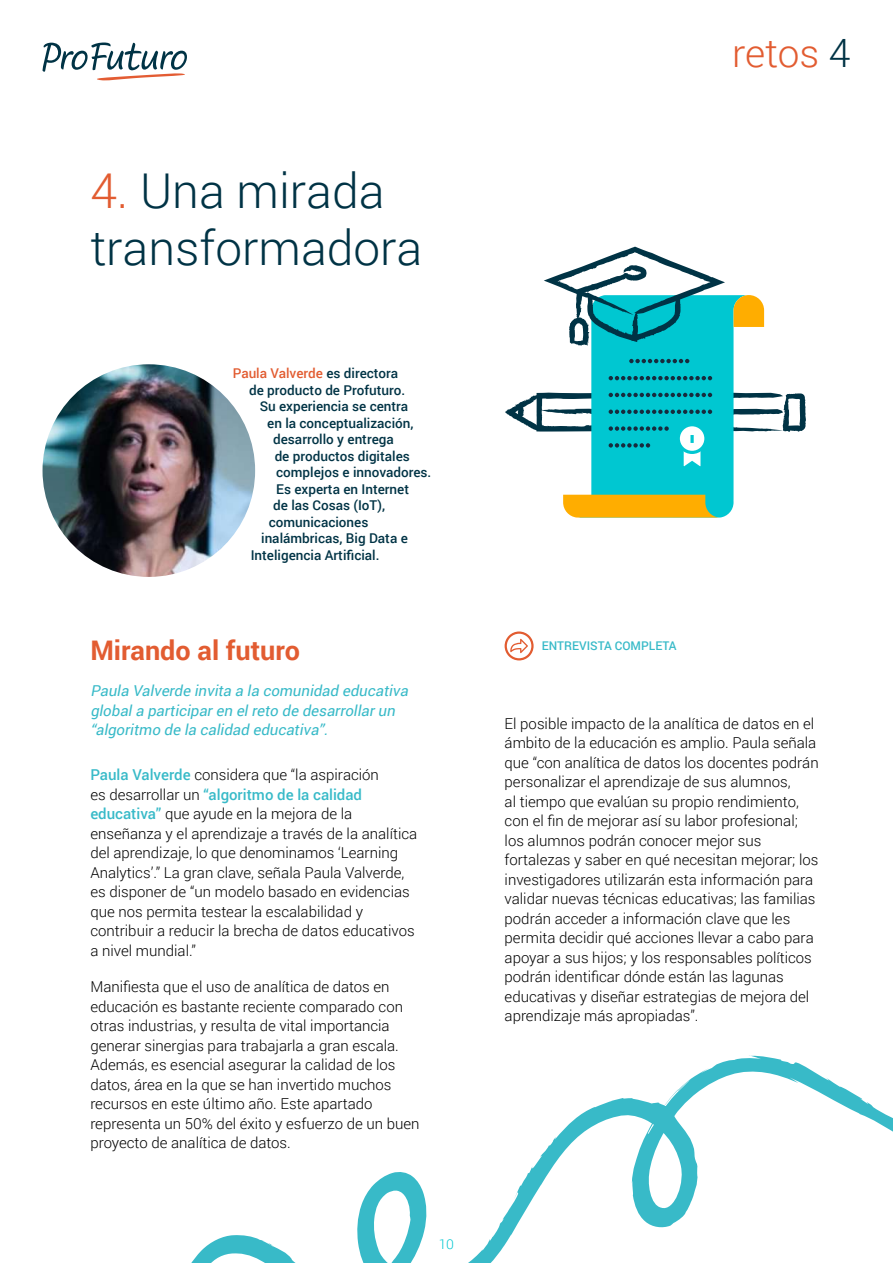
<style>
.page{position:relative;width:893px;height:1263px;background:#fff}
.page>*{position:absolute;margin:0;border:0;box-sizing:border-box;transform-origin:0 0}
.t1{font:300 48px/57.6px "Roboto";color:#003345}
.t2{font:300 39px "Roboto";letter-spacing:-.005em;color:#e25c31}
.t3{font:700 27px "Roboto";color:#e25c31}
.t4{font:300 15px/19.5px "Roboto";color:#000}
.t5{font:italic 15px/19.5px "Roboto";color:#38bac8}
.t6{font:500 13.5px "Roboto";color:#003345}
.t7{font:500 13.5px "Roboto";color:#e25c31}
.t8{font:300 13.5px "Roboto";color:#00c7d1}
.t9{font:500 12px "Roboto";color:#38bac8}
.s1{color:#e25c31}
.s2{color:#003345}
.s3{font-weight:500;color:#38bac8}
</style>
<div class="page">
<svg style="left:43px;top:43px;width:144px;height:38px"></svg>
<img style="left:43px;top:364px;width:212px;height:213px;border-radius:106px">
<svg style="left:505px;top:631px;width:29px;height:29px"></svg>
<svg style="left:191px;top:1055px;width:702px;height:208px"></svg>
<svg style="left:505px;top:247px;width:301px;height:270px"></svg>
<h1 class="t1" style="left:90px;top:160px;width:334px"><span class="s1">4.</span> Una mirada transformadora</h1>
<p class="t7" style="left:233px;top:364px;width:167px">Paula Valverde <span class="s2">es directora</span></p>
<p class="t6" style="left:249px;top:381px;width:158px">de producto de Profuturo.</p>
<p class="t6" style="left:260px;top:397px;width:150px">Su experiencia se centra</p>
<p class="t6" style="left:267px;top:414px;width:148px">en la conceptualización,</p>
<p class="t6" style="left:273px;top:430px;width:122px">desarrollo y entrega</p>
<p class="t6" style="left:275px;top:447px;width:137px">de productos digitales</p>
<p class="t6" style="left:276px;top:463px;width:157px">complejos e innovadores.</p>
<p class="t6" style="left:276px;top:480px;width:134px">Es experta en Internet</p>
<p class="t6" style="left:273px;top:496px;width:113px">de las Cosas (IoT),</p>
<p class="t6" style="left:269px;top:513px;width:101px">comunicaciones</p>
<p class="t6" style="left:261px;top:529px;width:148px">inalámbricas, Big Data e</p>
<p class="t6" style="left:251px;top:546px;width:130px">Inteligencia Artificial.</p>
<h3 class="t3" style="left:90px;top:631px;width:211px">Mirando al futuro</h3>
<p class="t5" style="left:90px;top:681px;width:323px">Paula Valverde invita a la comunidad educativa globala participaren elreto de desarrollarun “algoritmo de la calidad educativa”.</p>
<p class="t4" style="left:90px;top:765px;width:328px"><span class="s3">Paula Valverde</span> considera que “la aspiración<br>es desarrollar un <span class="s3">“algoritmo de la calidad educativa”</span> que ayude en la mejora de la enseñanza y el aprendizaje a través de la analítica del aprendizaje, lo que denominamos ‘Learning Analytics’.” La gran clave, señala Paula Valverde, es disponer de “un modelo basado en evidencias que nos permita testear la escalabilidad y contribuir a reducir la brecha de datos educativos a nivel mundial.”</p>
<p class="t4" style="left:90px;top:977px;width:331px">Manifiesta que el uso de analítica de datos en educación es bastante reciente comparado con otras industrias, y resulta de vital importancia generar sinergias para trabajarla a gran escala.<br>Además, es esencial asegurar la calidad de los datos, área en la que se han invertido muchos recursos en este último año. Este apartado representa un 50% del éxito y esfuerzo de un buen proyecto de analítica de datos.</p>
<p class="t8" style="left:439px;top:1235px;width:17px">10</p>
<h2 class="t2" style="left:732px;top:26px;width:120px">retos <span class="s2">4</span></h2>
<p class="t9" style="left:542px;top:637px;width:136px">ENTREVISTA COMPLETA</p>
<p class="t4" style="left:505px;top:713px;width:316px">El posible impacto de la analítica de datos en el ámbito de la educación es amplio. Paula señala que “con analítica de datos los docentes podrán personalizar el aprendizaje de sus alumnos,<br>al tiempo que evalúan su propio rendimiento, con el fin de mejorar así su labor profesional; los alumnos podrán conocer mejor sus fortalezas y saber en qué necesitan mejorar; los investigadores utilizarán esta información para validar nuevas técnicas educativas; las familias podrán acceder a información clave que les permita decidir qué acciones llevar a cabo para apoyar a sus hijos; y los responsables políticos podrán identificar dónde están las lagunas educativas y diseñar estrategias de mejora del aprendizaje más apropiadas”.</p>
</div>
